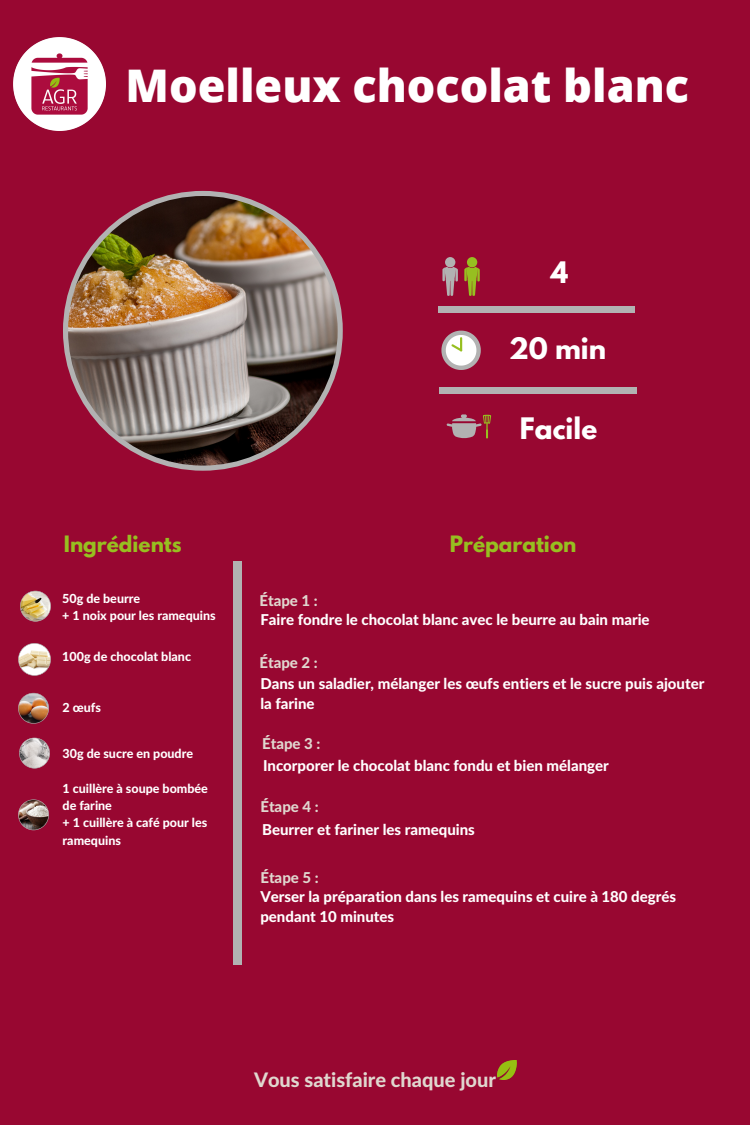
<style>
.page{position:relative;width:750px;height:1125px;background:#980731}
.page>*{position:absolute;margin:0;border:0;box-sizing:border-box;transform-origin:0 0}
.t1{font:800 45px "Open Sans";color:#fff}
.t2{font:700 26.25px "League Spartan";color:#fff}
.t3{font:800 20px "Lato Latin";color:#e0d7cf}
.t4{font:700 20px "League Spartan";color:#97bf20}
.t5{font:800 15px "Lato Latin";color:#fff}
.t6{font:800 15px "Lato Latin";color:#e0d7cf}
.t7{font:800 12.5px/17.5px "Lato Latin";color:#fff}
</style>
<div class="page">
<div style="left:234px;top:561px;width:8px;height:403px;background:#b2b2b2"></div>
<img style="left:63px;top:191px;width:280px;height:280px">
<img style="left:13px;top:38px;width:93px;height:92px">
<img style="left:498px;top:1061px;width:19px;height:18px">
<svg style="left:20px;top:591px;width:31px;height:31px"></svg>
<svg style="left:19px;top:738px;width:31px;height:31px"></svg>
<div style="left:445px;top:257px;width:10px;height:10px;background:#b2b2b2;border-radius:50%"></div>
<svg style="left:442px;top:267px;width:16px;height:29px"></svg>
<div style="left:467px;top:257px;width:10px;height:10px;background:#97bf20;border-radius:50%"></div>
<svg style="left:464px;top:267px;width:16px;height:29px"></svg>
<svg style="left:441px;top:331px;width:40px;height:39px"></svg>
<svg style="left:447px;top:414px;width:44px;height:25px"></svg>
<div style="left:438px;top:306px;width:197px;height:6px;background:#b2b2b2"></div>
<div style="left:439px;top:387px;width:198px;height:6px;background:#b2b2b2"></div>
<svg style="left:18px;top:693px;width:31px;height:31px"></svg>
<svg style="left:18px;top:643px;width:33px;height:33px"></svg>
<svg style="left:18px;top:799px;width:31px;height:31px"></svg>
<p class="t1" style="left:126px;top:53px;width:565px">Moelleux chocolat blanc</p>
<p class="t2" style="left:551px;top:260px;width:19px">4</p>
<p class="t2" style="left:509px;top:336px;width:99px">20 min</p>
<p class="t2" style="left:520px;top:415px;width:79px">Facile</p>
<p class="t4" style="left:64px;top:534px;width:119px">Ingrédients</p>
<p class="t4" style="left:450px;top:534px;width:128px">Préparation</p>
<p class="t7" style="left:62px;top:590px;width:79px">50g de beurre</p>
<p class="t7" style="left:62px;top:608px;width:155px">+ 1 noix pour les ramequins</p>
<p class="t6" style="left:259px;top:656px;width:60px">Étape 2 :</p>
<p class="t5" style="left:260px;top:677px;width:446px">Dans un saladier, mélanger les œufs entiers et le sucre puis ajouter</p>
<p class="t5" style="left:260px;top:697px;width:56px">la farine</p>
<p class="t6" style="left:259px;top:594px;width:60px">Étape 1 :</p>
<p class="t5" style="left:260px;top:613px;width:391px">Faire fondre le chocolat blanc avec le beurre au bain marie</p>
<p class="t7" style="left:62px;top:649px;width:130px">100g de chocolat blanc</p>
<p class="t7" style="left:63px;top:699px;width:40px">2 œufs</p>
<p class="t7" style="left:63px;top:746px;width:132px">30g de sucre en poudre</p>
<p class="t6" style="left:262px;top:737px;width:60px">Étape 3 :</p>
<p class="t5" style="left:263px;top:758px;width:347px">Incorporer le chocolat blanc fondu et bien mélanger</p>
<p class="t7" style="left:63px;top:780px;width:147px">1 cuillère à soupe bombée de farine</p>
<p class="t7" style="left:63px;top:815px;width:146px">+ 1 cuillère à café pour les ramequins</p>
<p class="t5" style="left:262px;top:823px;width:214px">Beurrer et fariner les ramequins</p>
<p class="t6" style="left:260px;top:800px;width:60px">Étape 4 :</p>
<p class="t6" style="left:260px;top:871px;width:60px">Étape 5 :</p>
<p class="t5" style="left:260px;top:890px;width:417px">Verser la préparation dans les ramequins et cuire à 180 degrés</p>
<p class="t5" style="left:260px;top:910px;width:135px">pendant 10 minutes</p>
<p class="t3" style="left:254px;top:1071px;width:243px">Vous satisfaire chaque jour</p>
</div>
